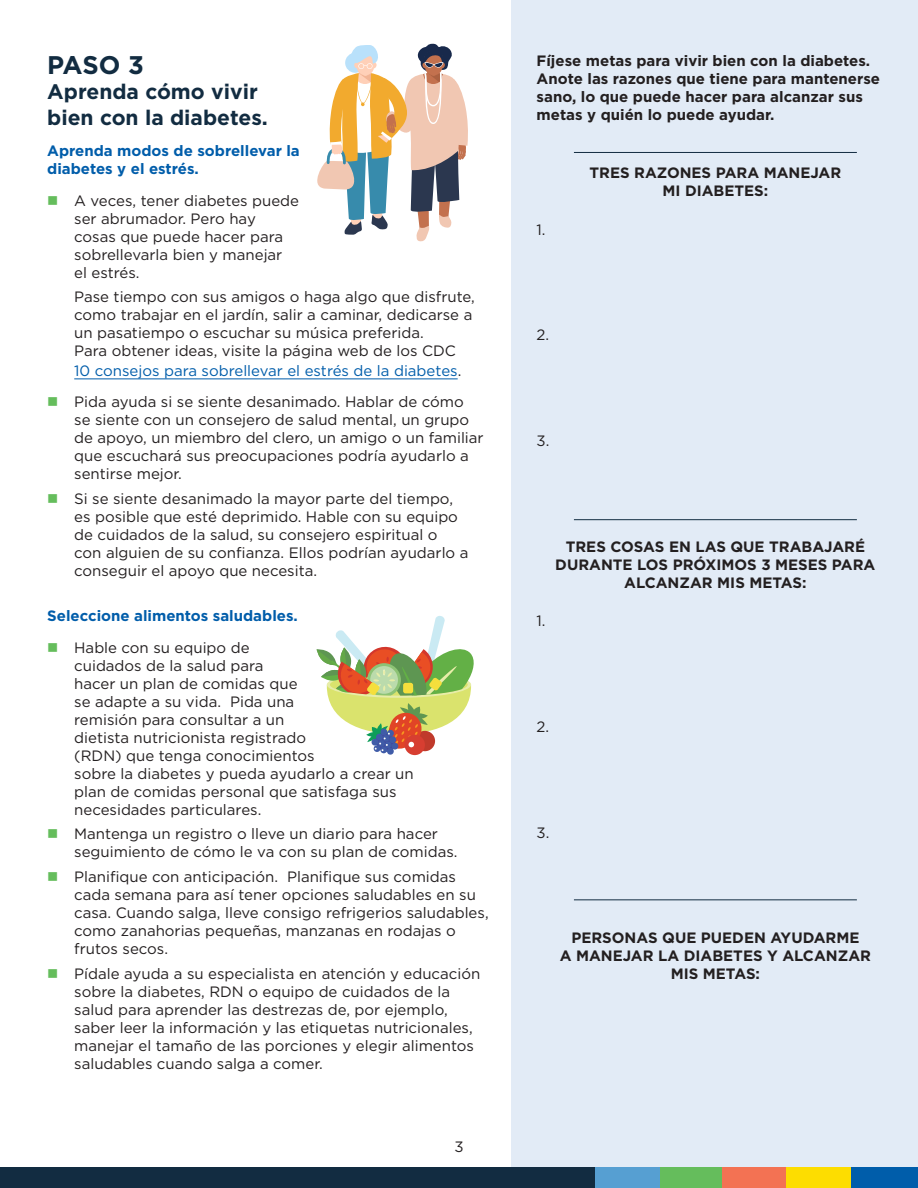
<style>
.page{position:relative;width:918px;height:1188px;background:#fff}
.page>*{position:absolute;margin:0;border:0;box-sizing:border-box;transform-origin:0 0}
.t1{font:700 25.5px "Gotham";color:#122c41}
.t2{font:700 21px/25.2px "Gotham";color:#122c41}
.p_indent__5{font:15px/18px "Gotham";color:#231f20}
.contact_name_bold{font:700 15px/18px "Gotham";color:#231f20;text-align:center}
.H3_blue{font:700 15px/18px "Gotham";color:#005daa}
.p_indent__5-2{font:15px "Gotham";color:#005daa}
.s1{color:#231f20}
</style>
<div class="page">
<div style="left:0;top:1167px;width:595px;height:21px;background:#122c41"></div>
<div style="left:658px;top:1167px;width:65px;height:21px;background:#65bd5c"></div>
<div style="left:722px;top:1167px;width:65px;height:21px;background:#f37253"></div>
<div style="left:787px;top:1167px;width:64px;height:21px;background:#fddd00"></div>
<div style="left:851px;top:1167px;width:67px;height:21px;background:#005daa"></div>
<div style="left:595px;top:1167px;width:64px;height:21px;background:#569fd2"></div>
<div style="left:512px;top:0;width:406px;height:1167px;background:#e2ebf6"></div>
<hr style="left:74px;top:379px;width:384px;height:1px;background:#005daa">
<svg style="left:317px;top:44px;width:151px;height:198px"></svg>
<hr style="left:574px;top:152px;width:283px;height:1px;background:#122c41">
<hr style="left:574px;top:519px;width:283px;height:1px;background:#122c41">
<hr style="left:574px;top:899px;width:283px;height:1px;background:#122c41">
<svg style="left:317px;top:616px;width:157px;height:139px"></svg>
<h2 class="t1" style="left:47px;top:48px;width:98px">PASO 3</h2>
<h2 class="t2" style="left:47px;top:79px;width:222px">Aprenda cómo vivir bien con la diabetes.</h2>
<h3 class="H3_blue" style="left:47px;top:142px;width:254px">Aprenda modos de sobrellevar la diabetes y el estrés.</h3>
<p class="p_indent__5" style="left:74px;top:191px;width:226px">A veces, tener diabetes puede ser abrumador. Pero hay cosas que puede hacer para sobrellevarla bien y manejar<br>el estrés.</p>
<p class="p_indent__5" style="left:74px;top:288px;width:402px">Pase tiempo con sus amigos o haga algo que disfrute, como trabajar en el jardín, salir a caminar, dedicarse a un pasatiempo o escuchar su música preferida.<br>Para obtener ideas, visite la página web de los CDC</p>
<p class="p_indent__5-2" style="left:74px;top:361px;width:389px">10 consejos para sobrellevar el estrés de la diabetes<span class="s1">.</span></p>
<p class="p_indent__5" style="left:74px;top:393px;width:411px">Pida ayuda si se siente desanimado. Hablar de cómo se siente con un consejero de salud mental, un grupo de apoyo, un miembro del clero, un amigo o un familiar que escuchará sus preocupaciones podría ayudarlo a sentirse mejor.</p>
<p class="p_indent__5" style="left:74px;top:490px;width:396px">Si se siente desanimado la mayor parte del tiempo, es posible que esté deprimido. Hable con su equipo de cuidados de la salud, su consejero espiritual o con alguien de su confianza. Ellos podrían ayudarlo a conseguir el apoyo que necesita.</p>
<h3 class="H3_blue" style="left:47px;top:607px;width:252px">Seleccione alimentos saludables.</h3>
<p class="p_indent__5" style="left:74px;top:638px;width:341px">Hable con su equipo de<br>cuidados de la salud para<br>hacer un plan de comidas que<br>se adapte a su vida. Pida una<br>remisión para consultar a un<br>dietista nutricionista registrado<br>(RDN) que tenga conocimientos<br>sobre la diabetes y pueda ayudarlo a crear un plan de comidas personal que satisfaga sus necesidades particulares.</p>
<p class="p_indent__5" style="left:74px;top:825px;width:385px">Mantenga un registro o lleve un diario para hacer seguimiento de cómo le va con su plan de comidas.</p>
<p class="p_indent__5" style="left:74px;top:868px;width:416px">Planifique con anticipación. Planifique sus comidas cada semana para así tener opciones saludables en su casa. Cuando salga, lleve consigo refrigerios saludables, como zanahorias pequeñas, manzanas en rodajas o frutos secos.</p>
<p class="p_indent__5" style="left:74px;top:964px;width:408px">Pídale ayuda a su especialista en atención y educación sobre la diabetes, RDN o equipo de cuidados de la salud para aprender las destrezas de, por ejemplo, saber leer la información y las etiquetas nutricionales, manejar el tamaño de las porciones y elegir alimentos saludables cuando salga a comer.</p>
<p class="p_indent__5" style="left:454px;top:1137px;width:11px">3</p>
<p class="contact_name_bold" style="left:537px;top:51px;width:345px;text-align:left">Fíjese metas para vivir bien con la diabetes.<br>Anote las razones que tiene para mantenerse sano, lo que puede hacer para alcanzar sus metas y quién lo puede ayudar.</p>
<p class="p_indent__5" style="left:537px;top:220px;width:11px">1.</p>
<p class="p_indent__5" style="left:537px;top:326px;width:14px">2.</p>
<p class="contact_name_bold" style="left:590px;top:164px;width:253px">TRES RAZONES PARA MANEJAR<br>MI DIABETES:</p>
<p class="p_indent__5" style="left:537px;top:431px;width:14px">3.</p>
<p class="p_indent__5" style="left:537px;top:611px;width:11px">1.</p>
<p class="contact_name_bold" style="left:555px;top:537px;width:322px">TRES COSAS EN LAS QUE TRABAJARÉ<br>DURANTE LOS PRÓXIMOS 3 MESES PARA<br>ALCANZAR MIS METAS:</p>
<p class="p_indent__5" style="left:537px;top:717px;width:14px">2.</p>
<p class="p_indent__5" style="left:537px;top:823px;width:14px">3.</p>
<p class="contact_name_bold" style="left:560px;top:929px;width:313px">PERSONAS QUE PUEDEN AYUDARME<br>A MANEJAR LA DIABETES Y ALCANZAR<br>MIS METAS:</p>
</div>
